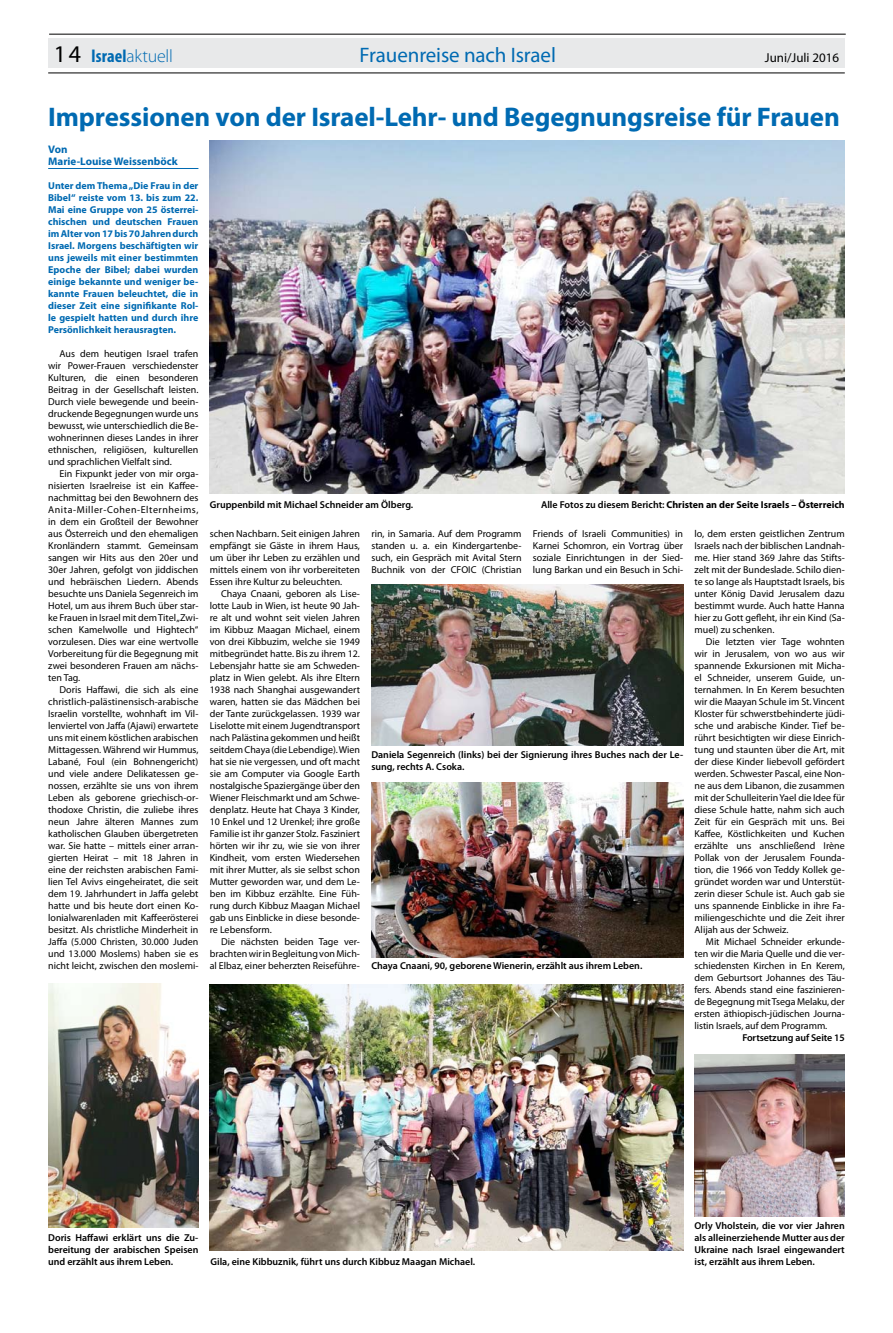
<style>
.page{position:relative;width:893px;height:1333px;background:#fff}
.page>*{position:absolute;margin:0;border:0;box-sizing:border-box;transform-origin:0 0}
.t1{font:700 27px "Myriad Pro";letter-spacing:-.005em;color:#006ab2}
.t2{font:21px "Myriad Pro";letter-spacing:-.005em;color:#006ab2}
.t3{font:300 18px "Myriad Pro";letter-spacing:-.015em;color:#006ab2}
.t4{font:13px "Myriad Pro";color:#000}
.t5{font:700 11px/12px "Myriad Pro";color:#006ab2}
.t6{font:10px/12px "Myriad Pro";color:#000;text-align:justify}
.t7{font:600 10px/12px "Myriad Pro";color:#000;text-align:justify}
.t8{font:700 10px/12px "Myriad Pro";color:#006ab2;text-align:justify}
.t9{font:700 10px "Myriad Pro";color:#000}
.s1{font-weight:400;font-size:24px;color:#000}
.s2{font-weight:700;font-stretch:condensed}
.s3{font-weight:600}
</style>
<div class="page">
<div style="left:48px;top:39px;width:797px;height:29px;background:#e8e9ea"></div>
<hr style="left:48px;top:73px;width:797px;height:1px;background:#000">
<hr style="left:49px;top:34px;width:797px;height:1px;background:#000">
<hr style="left:48px;top:168px;width:150px;height:1px;background:#006ab2">
<img style="left:371px;top:782px;width:312px;height:175px">
<img style="left:371px;top:584px;width:312px;height:161px">
<img style="left:48px;top:983px;width:150px;height:243px">
<img style="left:210px;top:984px;width:473px;height:266px">
<img style="left:694px;top:1054px;width:151px;height:162px">
<img style="left:210px;top:141px;width:635px;height:352px">
<h3 class="t3" style="left:54px;top:45px;width:120px"><span class="s1">14</span> <span class="s2">lsrael</span>aktuell</h3>
<h2 class="t2" style="left:360px;top:42px;width:198px">Frauenreise nach Israel</h2>
<h3 class="t4" style="left:765px;top:49px;width:76px">Juni/Juli 2016</h3>
<h1 class="t1" style="left:48px;top:99px;width:793px">Impressionen von der Israel-Lehr- und Begegnungsreise für Frauen</h1>
<p class="t5" style="left:48px;top:143px;width:131px">Von<br>Marie-Louise Weissenböck</p>
<p class="t8" style="left:48px;top:179px;width:152px">Unter dem Thema „Die Frau in der Bibel“ reiste vom 13. bis zum 22.<br>Mai eine Gruppe von 25 österrei&shy;chischen und deutschen Frauen im Alter von 17 bis 70 Jahren durch Israel. Morgens beschäftigten wir uns jeweils mit einer bestimmten Epoche der Bibel; dabei wurden einige bekannte und weniger be&shy;kannte Frauen beleuchtet, die in dieser Zeit eine signifikante Rol&shy;le gespielt hatten und durch ihre Persönlichkeit herausragten.</p>
<p class="t6" style="left:48px;top:347px;width:152px;text-indent:11px">Aus dem heutigen Israel trafen wir Power-Frauen verschiedenster Kulturen, die einen besonderen Beitrag in der Gesellschaft leisten.<br>Durch viele bewegende und beein&shy;druckende Begegnungen wurde uns bewusst, wie unterschiedlich die Be&shy;wohnerinnen dieses Landes in ihrer ethnischen, religiösen, kulturellen und sprachlichen Vielfalt sind.</p>
<p class="t6" style="left:48px;top:467px;width:152px;text-indent:11px">Ein Fixpunkt jeder von mir orga&shy;nisierten Israelreise ist ein Kaffee&shy;nachmittag bei den Bewohnern des Anita-Miller-Cohen-Elternheims, in dem ein Großteil der Bewohner aus Österreich und den ehemaligen Kronländern stammt. Gemeinsam sangen wir Hits aus den 20er und 30er Jahren, gefolgt von jiddischen und hebräischen Liedern. Abends besuchte uns Daniela Segenreich im Hotel, um aus ihrem Buch über star&shy;ke Frauen in Israel mit dem Titel „Zwi&shy;schen Kamelwolle und Hightech“ vorzulesen. Dies war eine wertvolle Vorbereitung für die Begegnung mit zwei besonderen Frauen am nächs&shy;ten Tag.</p>
<p class="t6" style="left:48px;top:683px;width:152px;text-indent:11px">Doris Haffawi, die sich als eine christlich-palästinensisch-arabische Israelin vorstellte, wohnhaft im Vil&shy;lenviertel von Jaffa (Ajawi) erwartete uns mit einem köstlichen arabischen Mittagessen. Während wir Hummus, Labané, Foul (ein Bohnengericht) und viele andere Delikatessen ge&shy;nossen, erzählte sie uns von ihrem Leben als geborene griechisch-or&shy;thodoxe Christin, die zuliebe ihres neun Jahre älteren Mannes zum katholischen Glauben übergetreten war. Sie hatte – mittels einer arran&shy;gierten Heirat – mit 18 Jahren in eine der reichsten arabischen Fami&shy;lien Tel Avivs eingeheiratet, die seit dem 19. Jahrhundert in Jaffa gelebt hatte und bis heute dort einen Ko&shy;lonialwarenladen mit Kaffeerösterei besitzt. Als christliche Minderheit in Jaffa (5.000 Christen, 30.000 Juden und 13.000 Moslems) haben sie es nicht leicht, zwischen den moslemi-</p>
<p class="t7" style="left:210px;top:498px;width:205px">Gruppenbild mit Michael Schneider am Ölberg.</p>
<p class="t9" style="left:541px;top:497px;width:305px"><span class="s3">Alle Fotos zu diesem Bericht:</span> Christen an der Seite Israels – Österreich</p>
<p class="t6" style="left:210px;top:527px;width:152px">schen Nachbarn. Seit einigen Jahren empfängt sie Gäste in ihrem Haus, um über ihr Leben zu erzählen und mittels einem von ihr vorbereiteten Essen ihre Kultur zu beleuchten.</p>
<p class="t6" style="left:210px;top:587px;width:152px;text-indent:11px">Chaya Cnaani, geboren als Lise&shy;lotte Laub in Wien, ist heute 90 Jah&shy;re alt und wohnt seit vielen Jahren im Kibbuz Maagan Michael, einem von drei Kibbuzim, welche sie 1949 mitbegründet hatte. Bis zu ihrem 12.<br>Lebensjahr hatte sie am Schweden&shy;platz in Wien gelebt. Als ihre Eltern 1938 nach Shanghai ausgewandert waren, hatten sie das Mädchen bei der Tante zurückgelassen. 1939 war Liselotte mit einem Jugendtransport nach Palästina gekommen und heißt seitdem Chaya (die Lebendige). Wien hat sie nie vergessen, und oft macht sie am Computer via Google Earth nostalgische Spaziergänge über den Wiener Fleischmarkt und am Schwe&shy;denplatz. Heute hat Chaya 3 Kinder, 10 Enkel und 12 Urenkel; ihre große Familie ist ihr ganzer Stolz. Fasziniert hörten wir ihr zu, wie sie von ihrer Kindheit, vom ersten Wiedersehen mit ihrer Mutter, als sie selbst schon Mutter geworden war, und dem Le&shy;ben im Kibbuz erzählte. Eine Füh&shy;rung durch Kibbuz Maagan Michael gab uns Einblicke in diese besonde&shy;re Lebensform.</p>
<p class="t6" style="left:210px;top:935px;width:152px;text-indent:11px">Die nächsten beiden Tage ver&shy;brachten wir in Begleitung von Mich&shy;al Elbaz, einer beherzten Reiseführe-</p>
<p class="t6" style="left:371px;top:527px;width:152px">rin, in Samaria. Auf dem Programm standen u. a. ein Kindergartenbe&shy;such, ein Gespräch mit Avital Stern Buchnik von der CFOIC (Christian</p>
<p class="t6" style="left:533px;top:527px;width:152px">Friends of Israeli Communities) in Karnei Schomron, ein Vortrag über soziale Einrichtungen in der Sied&shy;lung Barkan und ein Besuch in Schi-</p>
<p class="t6" style="left:694px;top:527px;width:152px">lo, dem ersten geistlichen Zentrum Israels nach der biblischen Landnah&shy;me. Hier stand 369 Jahre das Stifts&shy;zelt mit der Bundeslade. Schilo dien&shy;te so lange als Hauptstadt Israels, bis unter König David Jerusalem dazu bestimmt wurde. Auch hatte Hanna hier zu Gott gefleht, ihr ein Kind (Sa&shy;muel) zu schenken.</p>
<p class="t6" style="left:694px;top:635px;width:152px;text-indent:11px">Die letzten vier Tage wohnten wir in Jerusalem, von wo aus wir spannende Exkursionen mit Micha&shy;el Schneider, unserem Guide, un&shy;ternahmen. In En Kerem besuchten wir die Maayan Schule im St. Vincent Kloster für schwerstbehinderte jüdi&shy;sche und arabische Kinder. Tief be&shy;rührt besichtigten wir diese Einrich&shy;tung und staunten über die Art, mit der diese Kinder liebevoll gefördert werden. Schwester Pascal, eine Non&shy;ne aus dem Libanon, die zusammen mit der Schulleiterin Yael die Idee für diese Schule hatte, nahm sich auch Zeit für ein Gespräch mit uns. Bei Kaffee, Köstlichkeiten und Kuchen erzählte uns anschließend Irène Pollak von der Jerusalem Founda&shy;tion, die 1966 von Teddy Kollek ge&shy;gründet worden war und Unterstüt&shy;zerin dieser Schule ist. Auch gab sie uns spannende Einblicke in ihre Fa&shy;miliengeschichte und die Zeit ihrer Alijah aus der Schweiz.</p>
<p class="t6" style="left:694px;top:935px;width:152px;text-indent:11px">Mit Michael Schneider erkunde&shy;ten wir die Maria Quelle und die ver&shy;schiedensten Kirchen in En Kerem, dem Geburtsort Johannes des Täu&shy;fers. Abends stand eine faszinieren&shy;de Begegnung mit Tsega Melaku, der ersten äthiopisch-jüdischen Journa&shy;listin Israels, auf dem Programm.</p>
<p class="t7" style="left:742px;top:1031px;width:104px">Fortsetzung auf Seite 15</p>
<p class="t7" style="left:371px;top:748px;width:313px">Daniela Segenreich (links) bei der Signierung ihres Buches nach der Le&shy;sung, rechts A. Csoka.</p>
<p class="t7" style="left:371px;top:959px;width:272px">Chaya Cnaani, 90, geborene Wienerin, erzählt aus ihrem Leben.</p>
<p class="t7" style="left:48px;top:1231px;width:152px">Doris Haffawi erklärt uns die Zu&shy;bereitung der arabischen Speisen und erzählt aus ihrem Leben.</p>
<p class="t7" style="left:210px;top:1254px;width:266px">Gila, eine Kibbuznik, führt uns durch Kibbuz Maagan Michael.</p>
<p class="t7" style="left:694px;top:1219px;width:152px">Orly Vholstein, die vor vier Jahren als alleinerziehende Mutter aus der Ukraine nach Israel eingewandert ist, erzählt aus ihrem Leben.</p>
</div>
